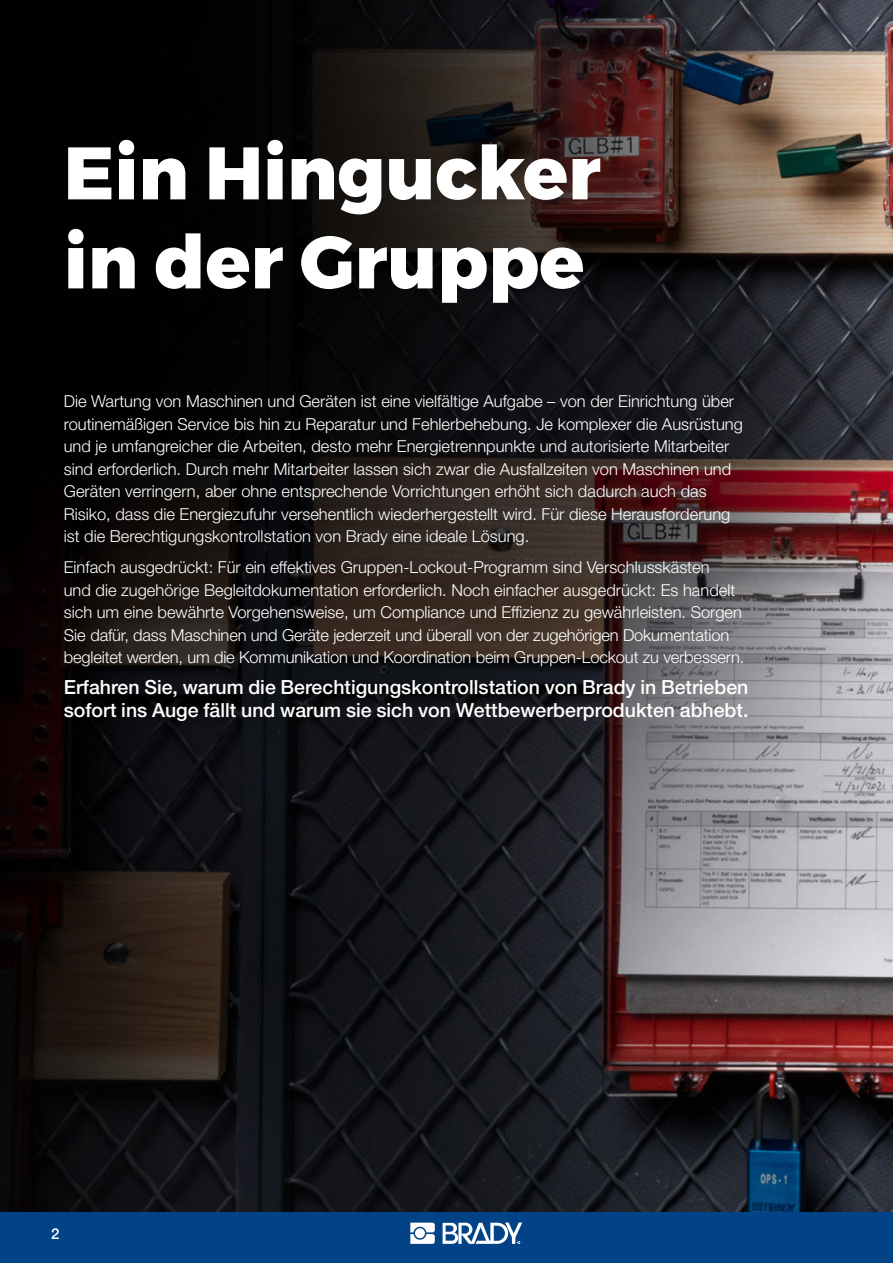
<style>
.page{position:relative;width:893px;height:1263px;background:#fff}
.page>*{position:absolute;margin:0;border:0;box-sizing:border-box;transform-origin:0 0}
.t1{font:800 74.1px/88.9px "Montserrat";color:#fff}
.t2{font:500 19.5px/22.5px "Helvetica Neue LT Pro";color:#fff}
.t3{font:300 16.5px/22.5px "Helvetica Neue LT Pro";color:#fff}
.t4{font:500 15px "Helvetica Neue LT Pro";color:#fff}
</style>
<div class="page">
<div style="left:0;top:1212px;width:893px;height:51px;background:#014386"></div>
<svg style="left:410px;top:1222px;width:25px;height:22px"></svg>
<svg style="left:443px;top:1222px;width:79px;height:22px"></svg>
<img style="left:0;top:0;width:893px;height:1212px">
<h1 class="t1" style="left:64px;top:131px;width:539px">Ein Hingucker in der Gruppe</h1>
<p class="t3" style="left:64px;top:390px;width:681px">Die Wartung von Maschinen und Geräten ist eine vielfältige Aufgabe – von der Einrichtung über routinemäßigen Service bis hin zu Reparatur und Fehlerbehebung. Je komplexer die Ausrüstung und je umfangreicher die Arbeiten, desto mehr Energietrennpunkte und autorisierte Mitarbeiter sind erforderlich. Durch mehr Mitarbeiter lassen sich zwar die Ausfallzeiten von Maschinen und Geräten verringern, aber ohne entsprechende Vorrichtungen erhöht sich dadurch auch das Risiko, dass die Energiezufuhr versehentlich wiederhergestellt wird. Für diese Herausforderung ist die Berechtigungskontrollstation von Brady eine ideale Lösung.</p>
<p class="t3" style="left:64px;top:556px;width:682px">Einfach ausgedrückt: Für ein effektives Gruppen-Lockout-Programm sind Verschlusskästen<br>und die zugehörige Begleitdokumentation erforderlich. Noch einfacher ausgedrückt: Es handelt sich um eine bewährte Vorgehensweise, um Compliance und Effizienz zu gewährleisten. Sorgen Sie dafür, dass Maschinen und Geräte jederzeit und überall von der zugehörigen Dokumentation begleitet werden, um die Kommunikation und Koordination beim Gruppen-Lockout zu verbessern.</p>
<p class="t2" style="left:64px;top:676px;width:686px">Erfahren Sie, warum die Berechtigungskontrollstation von Brady in Betrieben sofort ins Auge fällt und warum sie sich von Wettbewerberprodukten abhebt.</p>
<p class="t4" style="left:51px;top:1224px;width:10px">2</p>
</div>
